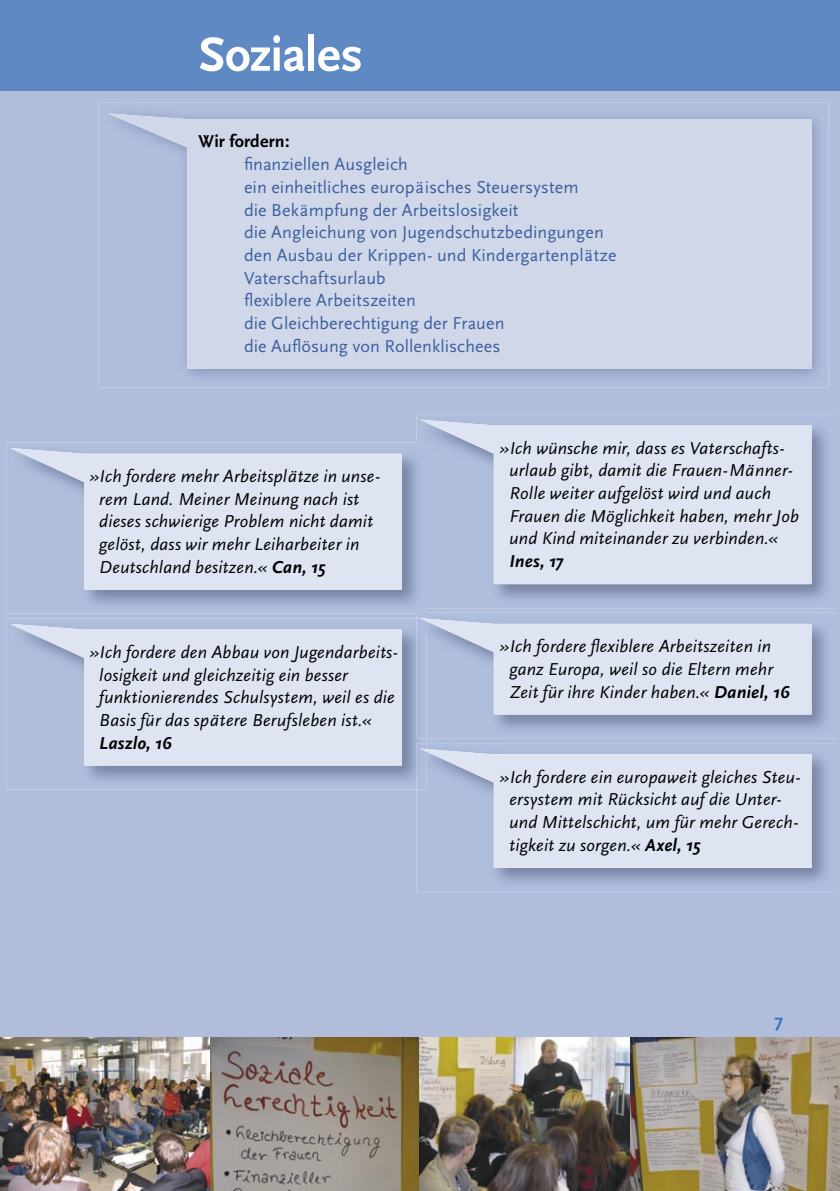
<style>
.page{position:relative;width:840px;height:1191px;background:#fff}
.page>*{position:absolute;margin:0;border:0;box-sizing:border-box;transform-origin:0 0}
.t1{font:700 50px "Scala Sans";letter-spacing:-.015em;color:#fff}
.t2{font:700 19px "Scala Sans";color:#3d77b9}
.t3{font:italic 18px/22.6px "Scala Sans";letter-spacing:.01em;color:#000}
.t4{font:18px/22.6px "Scala Sans";letter-spacing:.005em;color:#3d609e}
.t5{font:italic 700 18px "Scala Sans";letter-spacing:.01em;color:#000}
.t6{font:700 18px "Scala Sans";letter-spacing:.005em;color:#000}
.s1{font-weight:700}
</style>
<div class="page">
<div style="left:0;top:91px;width:839px;height:946px;background:#b0bedc"></div>
<img style="left:0;top:1037px;width:210px;height:154px">
<svg style="left:210px;top:1037px;width:210px;height:154px;background:#93897b"></svg>
<img style="left:420px;top:1037px;width:209px;height:154px">
<img style="left:629px;top:1037px;width:210px;height:154px">
<div style="left:0;top:0;width:839px;height:91px;background:#5e89c3"></div>
<img style="left:99px;top:102px;width:729px;height:285px">
<svg style="left:108px;top:113px;width:703px;height:256px;background:#cbd3e7"></svg>
<img style="left:7px;top:442px;width:419px;height:171px">
<svg style="left:10px;top:448px;width:391px;height:142px;background:#d4dbed"></svg>
<img style="left:416px;top:414px;width:419px;height:194px">
<img style="left:416px;top:442px;width:10px;height:166px">
<svg style="left:420px;top:420px;width:391px;height:164px;background:#d4dced"></svg>
<img style="left:426px;top:612px;width:409px;height:126px">
<img style="left:7px;top:618px;width:419px;height:171px">
<img style="left:416px;top:714px;width:10px;height:24px">
<svg style="left:416px;top:612px;width:395px;height:102px;background:#d1d9eb"></svg>
<svg style="left:10px;top:624px;width:391px;height:141px;background:#d4dced"></svg>
<img style="left:416px;top:743px;width:419px;height:149px">
<img style="left:416px;top:743px;width:10px;height:46px">
<svg style="left:426px;top:749px;width:385px;height:118px;background:#d3dbec"></svg>
<svg style="left:420px;top:748px;width:6px;height:3px"></svg>
<h1 class="t1" style="left:198px;top:28px;width:166px">Soziales</h1>
<p class="t6" style="left:198px;top:132px;width:92px">Wir fordern:</p>
<p class="t4" style="left:244px;top:153px;width:374px">finanziellen Ausgleich<br>ein einheitliches europäisches Steuersystem<br>die Bekämpfung der Arbeitslosigkeit<br>die Angleichung von Jugendschutzbedingungen den Ausbau der Krippen- und Kindergartenplätze Vaterschaftsurlaub<br>flexiblere Arbeitszeiten<br>die Gleichberechtigung der Frauen<br>die Auflösung von Rollenklischees</p>
<p class="t3" style="left:99px;top:465px;width:282px;text-indent:-10px">»Ich fordere mehr Arbeitsplätze in unse&shy;rem Land. Meiner Meinung nach ist dieses schwierige Problem nicht damit gelöst, dass wir mehr Leiharbeiter in Deutschland besitzen.« <span class="s1">Can, 15</span></p>
<p class="t3" style="left:99px;top:641px;width:300px;text-indent:-10px">»Ich fordere den Abbau von Jugendarbeits&shy;losigkeit und gleichzeitig ein besser<br>funk tionierendes Schulsystem, weil es die Basis für das spätere Berufsleben ist.«</p>
<p class="t5" style="left:99px;top:733px;width:74px">Laszlo, 16</p>
<p class="t3" style="left:509px;top:437px;width:291px;text-indent:-10px">»Ich wünsche mir, dass es Vater schafts - urlaub gibt, damit die Frauen-Männer-Rolle weiter aufgelöst wird und auch Frauen die Möglichkeit haben, mehr Job und Kind miteinander zu verbinden.«</p>
<p class="t5" style="left:509px;top:551px;width:55px">Ines, 17</p>
<p class="t3" style="left:509px;top:635px;width:281px;text-indent:-10px">»Ich fordere flexiblere Arbeitszeiten in ganz Europa, weil so die Eltern mehr<br>Zeit für ihre Kinder haben.« <span class="s1">Daniel, 16</span></p>
<p class="t3" style="left:509px;top:766px;width:293px;text-indent:-10px">»Ich fordere ein europaweit gleiches Steu&shy;ersystem mit Rücksicht auf die Unter&shy;und Mittelschicht, um für mehr Gerech&shy;tigkeit zu sorgen.« <span class="s1">Axel, 15</span></p>
<p class="t2" style="left:774px;top:1010px;width:10px">7</p>
</div>
